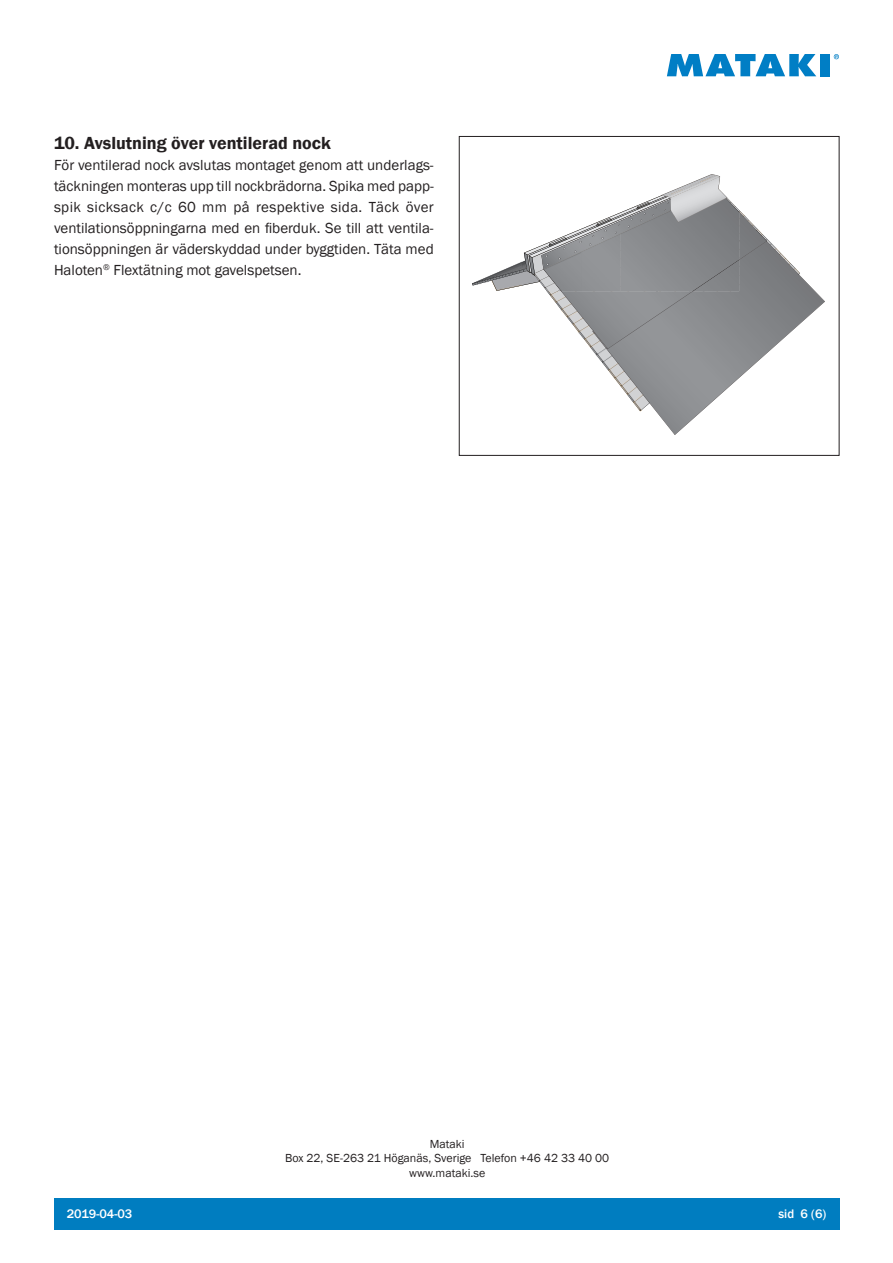
<style>
.page{position:relative;width:893px;height:1263px;background:#fff}
.page>*{position:absolute;margin:0;border:0;box-sizing:border-box;transform-origin:0 0}
.t1{font:600 18px "Franklin Gothic";color:#231f20}
.t2{font:15px/21px "Franklin Gothic";color:#231f20;text-align:justify}
.t3{font:500 12.75px "Franklin Gothic";color:#fff}
.t4{font:12px/14.4px "Franklin Gothic";color:#231f20;text-align:center}
</style>
<div class="page">
<div style="left:54px;top:1198px;width:785px;height:32px;background:#007dc0"></div>
<svg style="left:667px;top:54px;width:149px;height:22px"></svg>
<div style="left:820px;top:54px;width:10px;height:22px;background:#007ec5"></div>
<svg style="left:834px;top:54px;width:5px;height:5px"></svg>
<svg style="left:472px;top:174px;width:352px;height:260px"></svg>
<div style="left:459px;top:136px;width:380px;height:320px;border:1px solid #231f20"></div>
<p class="t1" style="left:54px;top:132px;width:278px">10. Avslutning över ventilerad nock</p>
<p class="t2" style="left:54px;top:155px;width:381px">För ventilerad nock avslutas montaget genom att underlags&shy;täckningen monteras upp till nockbrädorna. Spika med papp&shy;spik sicksack c/c 60 mm på respektive sida. Täck över ventilationsöppningarna med en fiberduk. Se till att ventila&shy;tionsöppningen är väderskyddad under byggtiden. Täta med Haloten<sup>®</sup> Flextätning mot gavelspetsen.</p>
<p class="t4" style="left:285px;top:1137px;width:326px">Mataki<br>Box 22, SE-263 21 Höganäs, Sverige Telefon +46 42 33 40 00 www.mataki.se</p>
<p class="t3" style="left:67px;top:1206px;width:67px">2019-04-03</p>
<p class="t3" style="left:778px;top:1206px;width:49px">sid 6 (6)</p>
</div>
